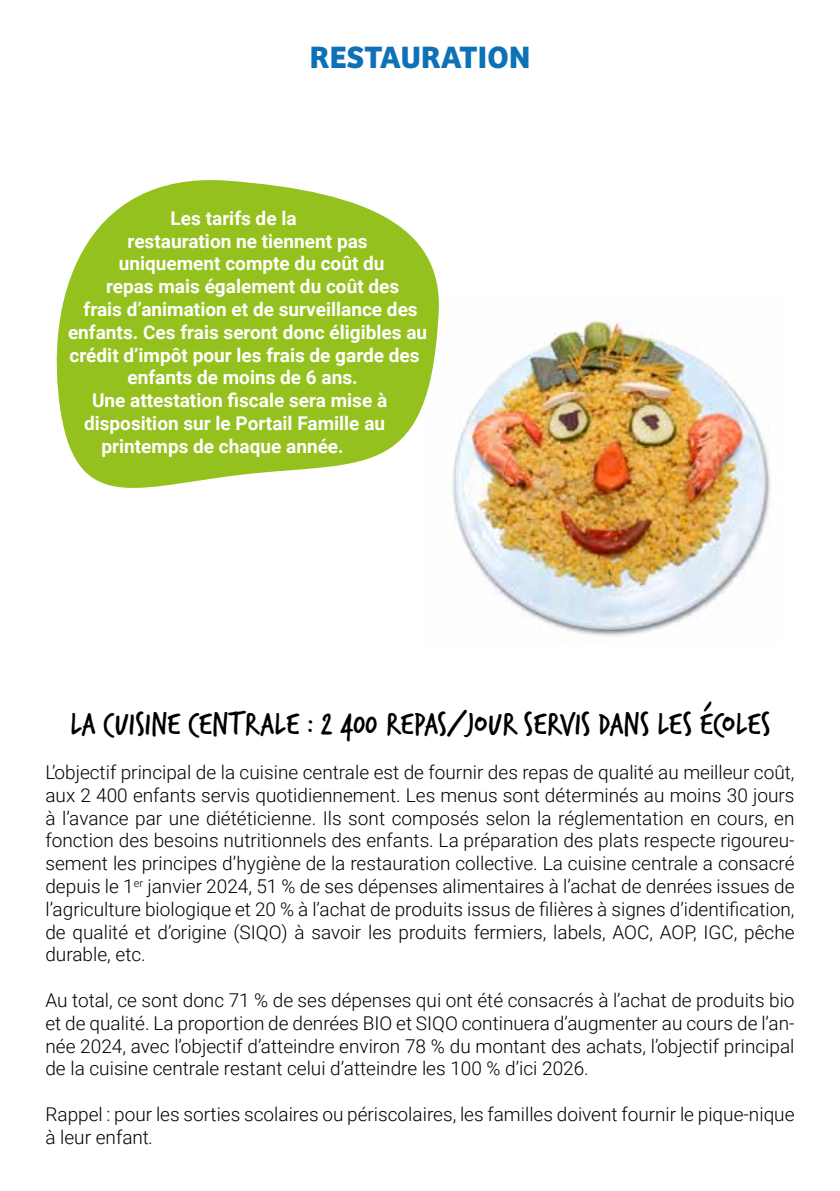
<style>
.page{position:relative;width:840px;height:1191px;background:#fff}
.page>*{position:absolute;margin:0;border:0;box-sizing:border-box;transform-origin:0 0}
.t1{font:33.8px "Verveine";letter-spacing:-.01em;color:#000}
.t2{font:700 32px "Bree";letter-spacing:.01em;color:#0e71b8}
.t3{font:300 19px/22.8px "Roboto";color:#000;text-align:justify}
.t4{font:700 19px "Roboto";color:#fff}
.s1{font-style:italic}
</style>
<div class="page">
<img style="left:452px;top:320px;width:319px;height:317px">
<svg style="left:56px;top:180px;width:383px;height:308px;fill:#95c11f"></svg>
<h2 class="t2" style="left:310px;top:32px;width:222px">RESTAURATION</h2>
<p class="t4" style="left:170px;top:205px;width:127px">Les tarifs de la</p>
<p class="t4" style="left:127px;top:227px;width:241px">restauration ne tiennent pas</p>
<p class="t4" style="left:119px;top:250px;width:267px">uniquement compte du coût du</p>
<p class="t4" style="left:106px;top:273px;width:294px">repas mais également du coût des</p>
<p class="t4" style="left:83px;top:296px;width:335px">frais d’animation et de surveillance des</p>
<p class="t4" style="left:68px;top:319px;width:360px">enfants. Ces frais seront donc éligibles au</p>
<p class="t4" style="left:70px;top:341px;width:351px">crédit d’impôt pour les frais de garde des</p>
<p class="t4" style="left:127px;top:364px;width:231px">enfants de moins de 6 ans.</p>
<p class="t4" style="left:92px;top:387px;width:296px">Une attestation fiscale sera mise à</p>
<p class="t4" style="left:84px;top:410px;width:302px">disposition sur le Portail Famille au</p>
<p class="t4" style="left:101px;top:433px;width:244px">printemps de chaque année.</p>
<h1 class="t1" style="left:70px;top:700px;width:702px">LA CUISINE CENTRALE : 2 400 REPAS/JOUR SERVIS DANS LES ÉCOLES</h1>
<p class="t3" style="left:45px;top:760px;width:750px">L’objectif principal de la cuisine centrale est de fournir des repas de qualité au meilleur coût, aux 2 400 enfants servis quotidiennement. Les menus sont déterminés au moins 30 jours à l’avance par une diététicienne. Ils sont composés selon la réglementation en cours, en fonction des besoins nutritionnels des enfants. La préparation des plats respecte rigoureu&shy;sement les principes d’hygiène de la restauration collective. La cuisine centrale a consacré depuis le 1<sup>er</sup> janvier 2024, 51 % de ses dépenses alimentaires à l’achat de denrées issues de l’agriculture biologique et 20 % à l’achat de produits issus de filières à signes d’identification, de qualité et d’origine (SIQO) à savoir les produits fermiers, labels, AOC, AOP, IGC, pêche durable, etc.</p>
<p class="t3" style="left:45px;top:988px;width:750px">Au total, ce sont donc 71 % de ses dépenses qui ont été consacrés à l’achat de produits bio et de qualité. La proportion de denrées BIO et SIQO continuera d’augmenter au cours de l’an&shy;née 2024, avec l’objectif d’atteindre environ 78 % du montant des achats, l’objectif principal de la cuisine centrale restant celui d’atteindre les 100 % d’ici 2026.</p>
<p class="t3" style="left:45px;top:1102px;width:750px">Rappel : pour les sorties scolaires ou périscolaires, les familles doivent fournir le pique-nique à leur enfant<span class="s1">.</span></p>
</div>
